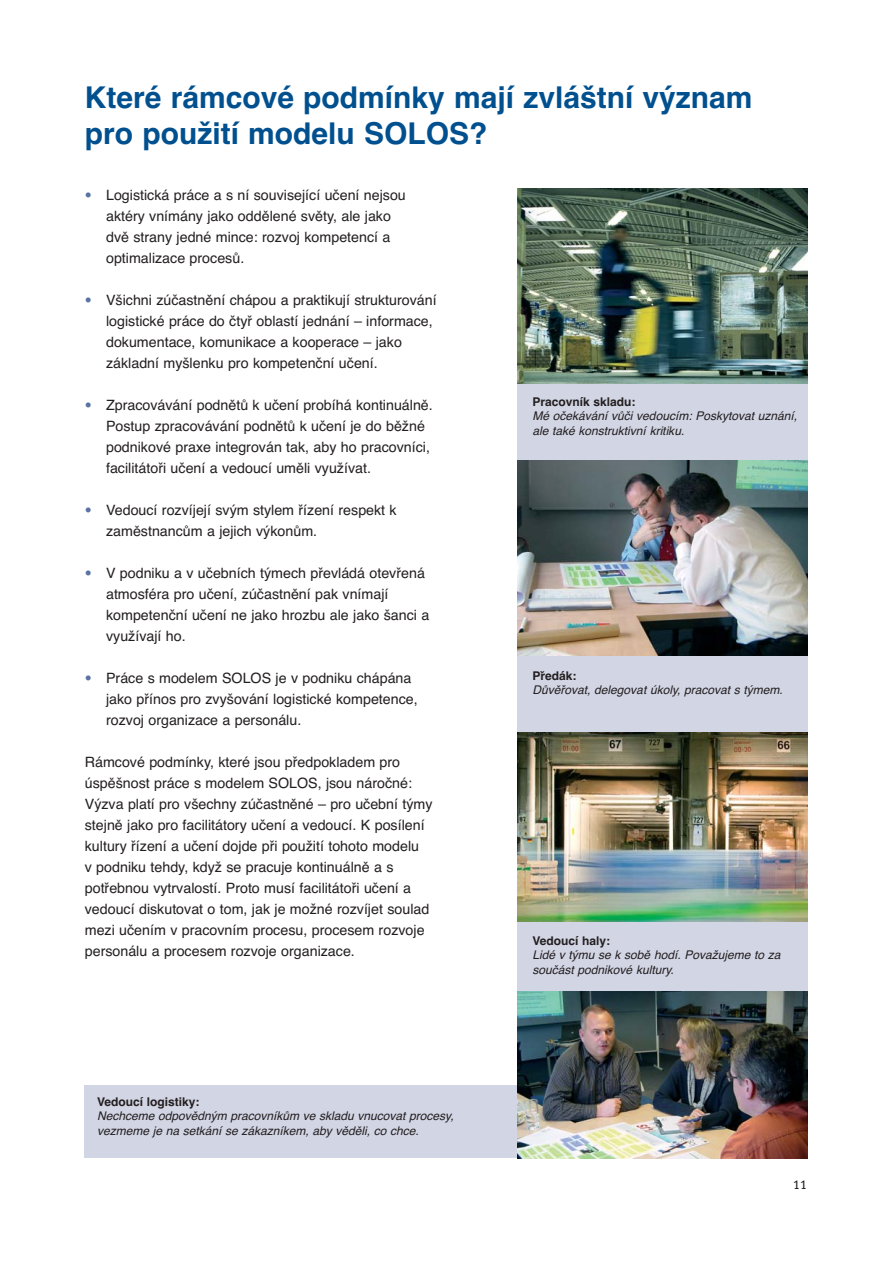
<style>
.page{position:relative;width:893px;height:1263px;background:#fff}
.page>*{position:absolute;margin:0;border:0;box-sizing:border-box;transform-origin:0 0}
.t1{font:700 30px/36px "Helvetica CE";color:#00508f}
.t2{font:14.25px/21px "Helvetica CE";color:#231f20}
.t3{font:12.75px "Meta Plus Book Caps";color:#231f20}
.t4{font:italic 12px/14.4px "Helvetica CE";color:#231f20}
.t5{font:700 12px "Helvetica CE";color:#231f20}
.s1{font-family:"Meta Plus";color:#5a73a6}
.s2{font-style:normal}
.s3{font-weight:700;font-style:normal}
</style>
<div class="page">
<div style="left:85px;top:1085px;width:434px;height:73px;background:#d2d5e4"></div>
<div style="left:517px;top:188px;width:291px;height:970px;background:#d2d5e4"></div>
<img style="left:517px;top:188px;width:291px;height:195px">
<img style="left:517px;top:461px;width:291px;height:195px">
<img style="left:517px;top:732px;width:291px;height:189px">
<img style="left:517px;top:991px;width:291px;height:167px">
<h1 class="t1" style="left:85px;top:83px;width:669px">Které rámcové podmínky mají zvláštní význam pro použití modelu SOLOS?</h1>
<p class="t2" style="left:106px;top:186px;width:301px;text-indent:-21px"><span class="s1">•</span> Logistická práce a s ní související učení nejsou aktéry vnímány jako oddělené světy, ale jako dvě strany jedné mince: rozvoj kompetencí a optimalizace procesů.</p>
<p class="t2" style="left:106px;top:291px;width:332px;text-indent:-21px"><span class="s1">•</span> Všichni zúčastnění chápou a praktikují strukturování logistické práce do čtyř oblastí jednání – informace, dokumentace, komunikace a kooperace – jako základní myšlenku pro kompetenční učení.</p>
<p class="t2" style="left:106px;top:396px;width:328px;text-indent:-21px"><span class="s1">•</span> Zpracovávání podnětů k učení probíhá kontinuálně.<br>Postup zpracovávání podnětů k učení je do běžné podnikové praxe integrován tak, aby ho pracovníci, facilitátoři učení a vedoucí uměli využívat.</p>
<p class="t2" style="left:106px;top:501px;width:292px;text-indent:-21px"><span class="s1">•</span> Vedoucí rozvíjejí svým stylem řízení respekt k zaměstnancům a jejich výkonům.</p>
<p class="t2" style="left:106px;top:564px;width:325px;text-indent:-21px"><span class="s1">•</span> V podniku a v učebních týmech převládá otevřená atmosféra pro učení, zúčastnění pak vnímají kompetenční učení ne jako hrozbu ale jako šanci a využívají ho.</p>
<p class="t2" style="left:106px;top:669px;width:313px;text-indent:-21px"><span class="s1">•</span> Práce s modelem SOLOS je v podniku chápána jako přínos pro zvyšování logistické kompetence, rozvoj organizace a personálu.</p>
<p class="t2" style="left:85px;top:753px;width:349px">Rámcové podmínky, které jsou předpokladem pro úspěšnost práce s modelem SOLOS, jsou náročné:<br>Výzva platí pro všechny zúčastněné – pro učební týmy stejně jako pro facilitátory učení a vedoucí. K posílení kultury řízení a učení dojde při použití tohoto modelu<br>v podniku tehdy, když se pracuje kontinuálně a s potřebnou vytrvalostí. Proto musí facilitátoři učení a vedoucí diskutovat o tom, jak je možné rozvíjet soulad mezi učením v pracovním procesu, procesem rozvoje personálu a procesem rozvoje organizace.</p>
<p class="t5" style="left:533px;top:397px;width:105px">Pracovník skladu:</p>
<p class="t4" style="left:533px;top:410px;width:268px">Mé očekávání vůči vedoucím: Poskytovat uznání, ale také konstruktivní kritiku<span class="s2">.</span></p>
<p class="t4" style="left:533px;top:670px;width:252px"><span class="s3">Předák:<br></span>Důvěřovat, delegovat úkoly, pracovat s týmem<span class="s2">.</span></p>
<p class="t5" style="left:533px;top:936px;width:79px">Vedoucí haly:</p>
<p class="t4" style="left:533px;top:949px;width:252px">Lidé v týmu se k sobě hodí. Považujeme to za součást podnikové kultury.</p>
<p class="t5" style="left:97px;top:1097px;width:104px">Vedoucí logistiky:</p>
<p class="t4" style="left:97px;top:1110px;width:360px">Nechceme odpovědným pracovníkům ve skladu vnucovat procesy, vezmeme je na setkání se zákazníkem, aby věděli, co chce.</p>
<p class="t3" style="left:793px;top:1177px;width:15px">11</p>
</div>
